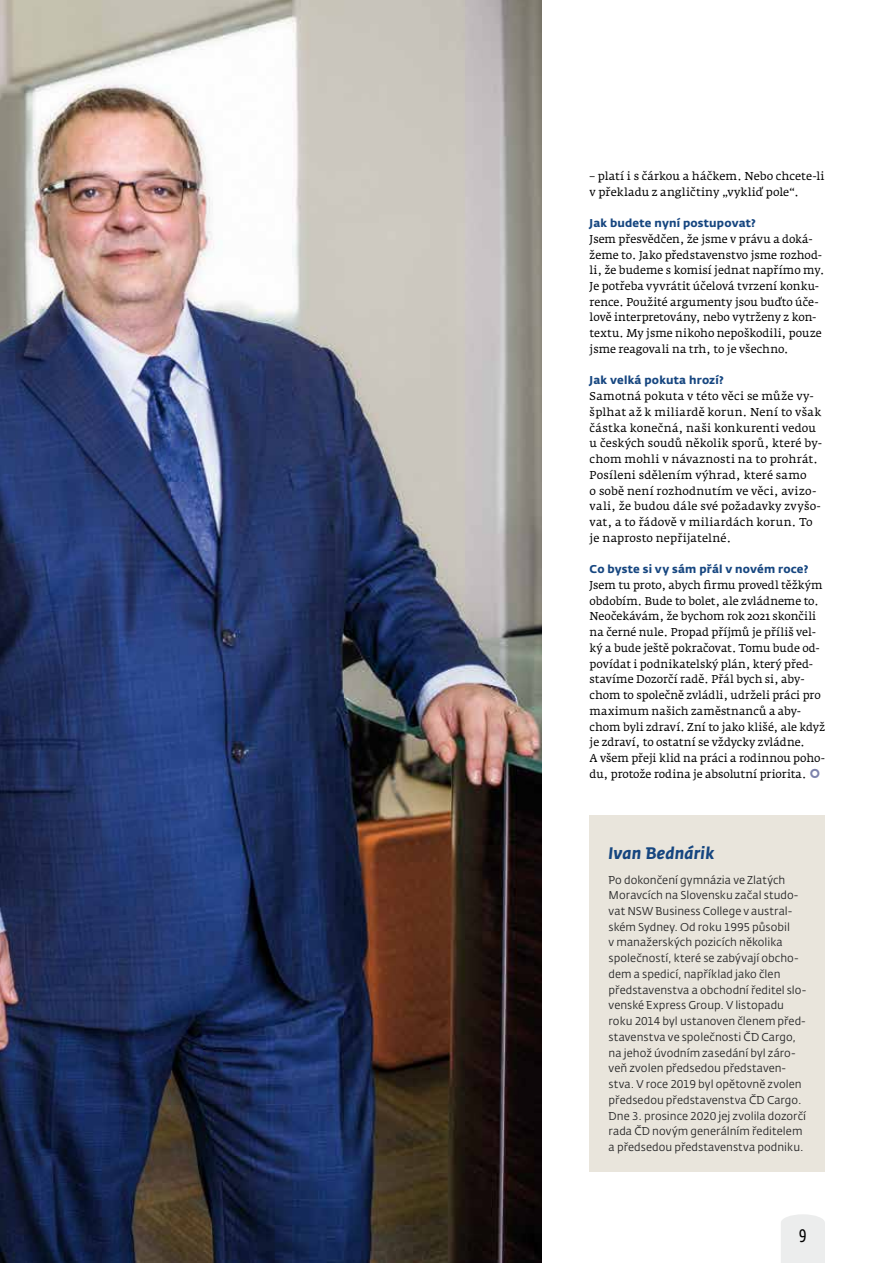
<style>
.page{position:relative;width:893px;height:1263px;background:#fff}
.page>*{position:absolute;margin:0;border:0;box-sizing:border-box;transform-origin:0 0}
.t1{font:18px "CD Fedra Cond Pro";color:#000}
.t2{font:italic 700 16.5px "CD Fedra";letter-spacing:.02em;color:#164680}
.t3{font:11.25px/15.8px "Fedra Serif A Pro";letter-spacing:.005em;color:#000}
.t4{font:11.25px/15.8px "CD Fedra";letter-spacing:.005em;color:#282829}
.t5{font:700 11.25px "CD Fedra";letter-spacing:.015em;color:#164680}
.s1{font-weight:500;font-size:15px;color:#7d83ac}
</style>
<div class="page">
<div style="left:781px;top:1214px;width:44px;height:49px;background:#eceded"></div>
<div style="left:590px;top:815px;width:235px;height:356px;background:#e9e5dc"></div>
<img style="left:0;top:0;width:541px;height:1263px">
<img style="left:0;top:303px;width:216px;height:960px">
<p class="t3" style="left:590px;top:168px;width:237px">– platí i s čárkou a háčkem. Nebo chcete-li v překladu z angličtiny „vykliď pole“.</p>
<p class="t5" style="left:590px;top:216px;width:168px">Jak budete nyní postupovat?</p>
<p class="t3" style="left:590px;top:231px;width:236px">Jsem přesvědčen, že jsme v právu a doká&shy;žeme to. Jako představenstvo jsme rozhod&shy;li, že budeme s komisí jednat napřímo my.<br>Je potřeba vyvrátit účelová tvrzení konku&shy;rence. Použité argumenty jsou buďto úče&shy;lově interpretovány, nebo vytrženy z kon&shy;textu. My jsme nikoho nepoškodili, pouze jsme reagovali na trh, to je všechno.</p>
<p class="t5" style="left:590px;top:373px;width:136px">Jak velká pokuta hrozí?</p>
<p class="t3" style="left:590px;top:388px;width:234px">Samotná pokuta v této věci se může vy&shy;šplhat až k miliardě korun. Není to však částka konečná, naši konkurenti vedou u českých soudů několik sporů, které by&shy;chom mohli v návaznosti na to prohrát.<br>Posíleni sdělením výhrad, které samo<br>o sobě není rozhodnutím ve věci, avizo&shy;vali, že budou dále své požadavky zvyšo&shy;vat, a to řádově v miliardách korun. To je naprosto nepřijatelné.</p>
<p class="t5" style="left:590px;top:562px;width:220px">Co byste si vy sám přál v novém roce?</p>
<p class="t3" style="left:590px;top:577px;width:237px">Jsem tu proto, abych firmu provedl těžkým obdobím. Bude to bolet, ale zvládneme to.<br>Neočekávám, že bychom rok 2021 skončili na černé nule. Propad příjmů je příliš vel&shy;ký a bude ještě pokračovat. Tomu bude od&shy;povídat i podnikatelský plán, který před&shy;stavíme Dozorčí radě. Přál bych si, aby&shy;chom to společně zvládli, udrželi práci pro maximum našich zaměstnanců a aby&shy;chom byli zdraví. Zní to jako klišé, ale když je zdraví, to ostatní se vždycky zvládne.<br>A všem přeji klid na práci a rodinnou poho&shy;du, protože rodina je absolutní priorita. <span class="s1">○</span></p>
<h2 class="t2" style="left:609px;top:843px;width:107px">Ivan Bednárik</h2>
<p class="t4" style="left:609px;top:872px;width:199px">Po dokončení gymnázia ve Zlatých Moravcích na Slovensku začal studo&shy;vat NSW Business College v austral&shy;ském Sydney. Od roku 1995 působil<br>v manažerských pozicích několika společností, které se zabývají obcho&shy;dem a spedicí, například jako člen představenstva a obchodní ředitel slo&shy;venské Express Group. V listopadu roku 2014 byl ustanoven členem před&shy;stavenstva ve společnosti ČD Cargo, na jehož úvodním zasedání byl záro&shy;veň zvolen předsedou představen&shy;stva. V roce 2019 byl opětovně zvolen předsedou představenstva ČD Cargo.<br>Dne 3. prosince 2020 jej zvolila dozorčí rada ČD novým generálním ředitelem a předsedou představenstva podniku.</p>
<h1 class="t1" style="left:799px;top:1226px;width:10px">9</h1>
</div>
